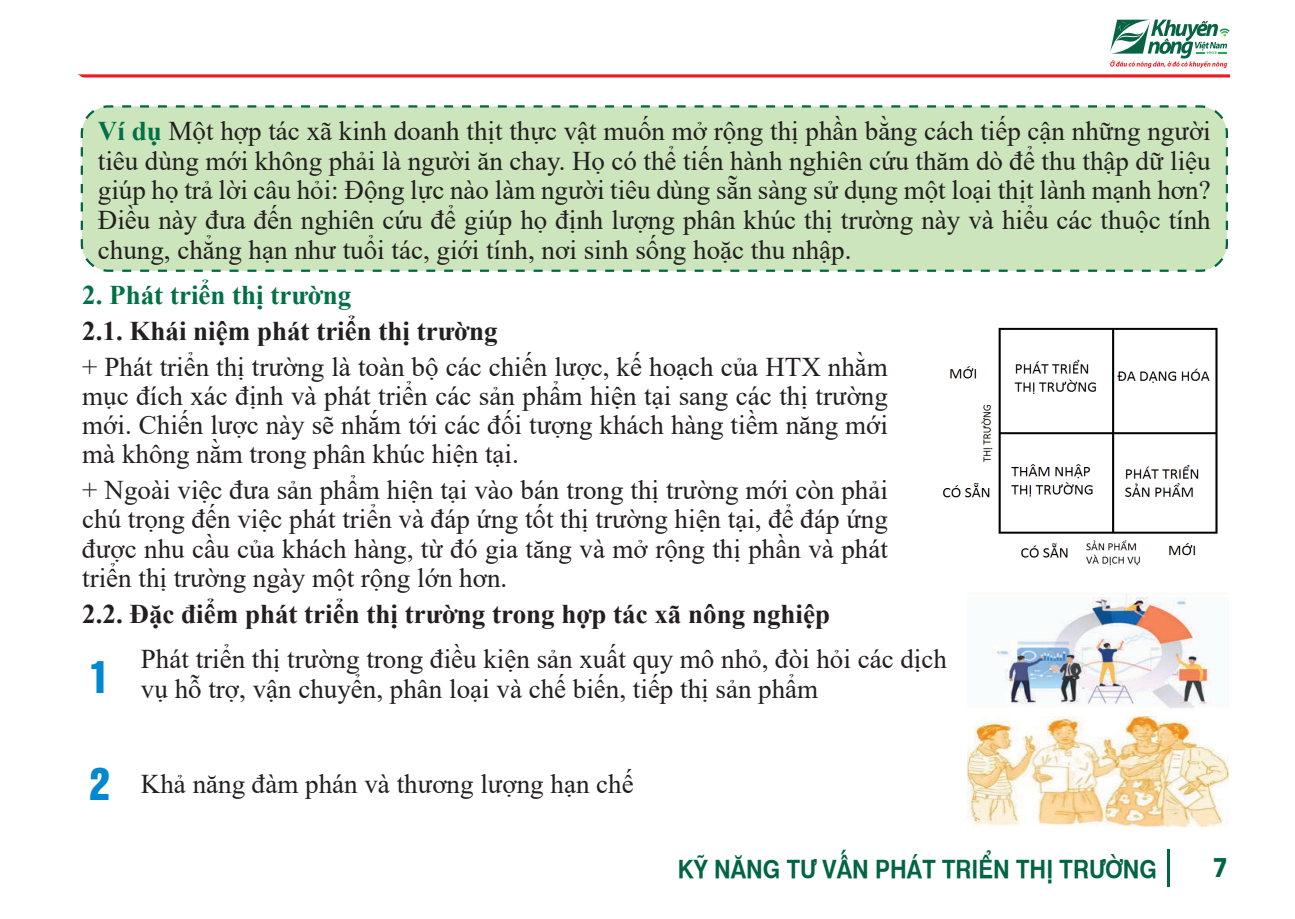
<style>
.page{position:relative;width:1295px;height:919px;background:#fff}
.page>*{position:absolute;margin:0;border:0;box-sizing:border-box;transform-origin:0 0}
.t1{font:40.5px "UTM Helvet Ins";color:#0089d0}
.t2{font:29.25px "UTM Facebook K&T Bold";color:#006543}
.t3{font:27px/29.2px "Times New Roman";color:#231f20;text-align:justify}
.heading_1{font:700 27px "Times New Roman";color:#231f20}
.heading_1-2{font:700 27px "Times New Roman";color:#007146}
.t4{font:700 24.75px "UVN Hong Ha";color:#006543;scale:.91 1}
.s1{font-weight:700;color:#007146}
</style>
<div class="page">
<hr style="left:1167px;top:848px;width:3px;height:38px;background:#006543">
<svg style="left:78px;top:74px;width:1152px;height:3px;background:#ef363d"></svg>
<svg style="left:1110px;top:20px;width:119px;height:48px"></svg>
<div style="left:80px;top:105px;width:1148px;height:167px;background:#cce5bd"></div>
<img style="left:942px;top:327px;width:276px;height:239px">
<img style="left:967px;top:593px;width:261px;height:233px">
<p class="t3" style="left:98px;top:115px;width:1114px"><span class="s1">Ví dụ</span> Một hợp tác xã kinh doanh thịt thực vật muốn mở rộng thị phần bằng cách tiếp cận những người tiêu dùng mới không phải là người ăn chay. Họ có thể tiến hành nghiên cứu thăm dò để thu thập dữ liệu giúp họ trả lời câu hỏi: Động lực nào làm người tiêu dùng sẵn sàng sử dụng một loại thịt lành mạnh hơn?<br>Điều này đưa đến nghiên cứu để giúp họ định lượng phân khúc thị trường này và hiểu các thuộc tính chung, chẳng hạn như tuổi tác, giới tính, nơi sinh sống hoặc thu nhập.</p>
<p class="heading_1-2" style="left:82px;top:276px;width:270px">2. Phát triển thị trường</p>
<p class="heading_1" style="left:82px;top:312px;width:417px">2.1. Khái niệm phát triển thị trường</p>
<p class="t3" style="left:82px;top:351px;width:807px">+ Phát triển thị trường là toàn bộ các chiến lược, kế hoạch của HTX nhằm mục đích xác định và phát triển các sản phẩm hiện tại sang các thị trường mới. Chiến lược này sẽ nhắm tới các đối tượng khách hàng tiềm năng mới mà không nằm trong phân khúc hiện tại.</p>
<p class="t3" style="left:82px;top:474px;width:807px">+ Ngoài việc đưa sản phẩm hiện tại vào bán trong thị trường mới còn phải chú trọng đến việc phát triển và đáp ứng tốt thị trường hiện tại, để đáp ứng được nhu cầu của khách hàng, từ đó gia tăng và mở rộng thị phần và phát triển thị trường ngày một rộng lớn hơn.</p>
<p class="heading_1" style="left:82px;top:594px;width:749px">2.2. Đặc điểm phát triển thị trường trong hợp tác xã nông nghiệp</p>
<p class="t3" style="left:141px;top:643px;width:807px">Phát triển thị trường trong điều kiện sản xuất quy mô nhỏ, đòi hỏi các dịch vụ hỗ trợ, vận chuyển, phân loại và chế biến, tiếp thị sản phẩm</p>
<p class="t1" style="left:89px;top:643px;width:22px">1</p>
<p class="t1" style="left:89px;top:750px;width:22px">2</p>
<p class="t3" style="left:141px;top:768px;width:494px">Khả năng đàm phán và thương lượng hạn chế</p>
<p class="t4" style="left:678px;top:849px;width:528px">KỸ NĂNG TƯ VẤN PHÁT TRIỂN THỊ TRƯỜNG</p>
<p class="t2" style="left:1213px;top:846px;width:15px">7</p>
</div>
